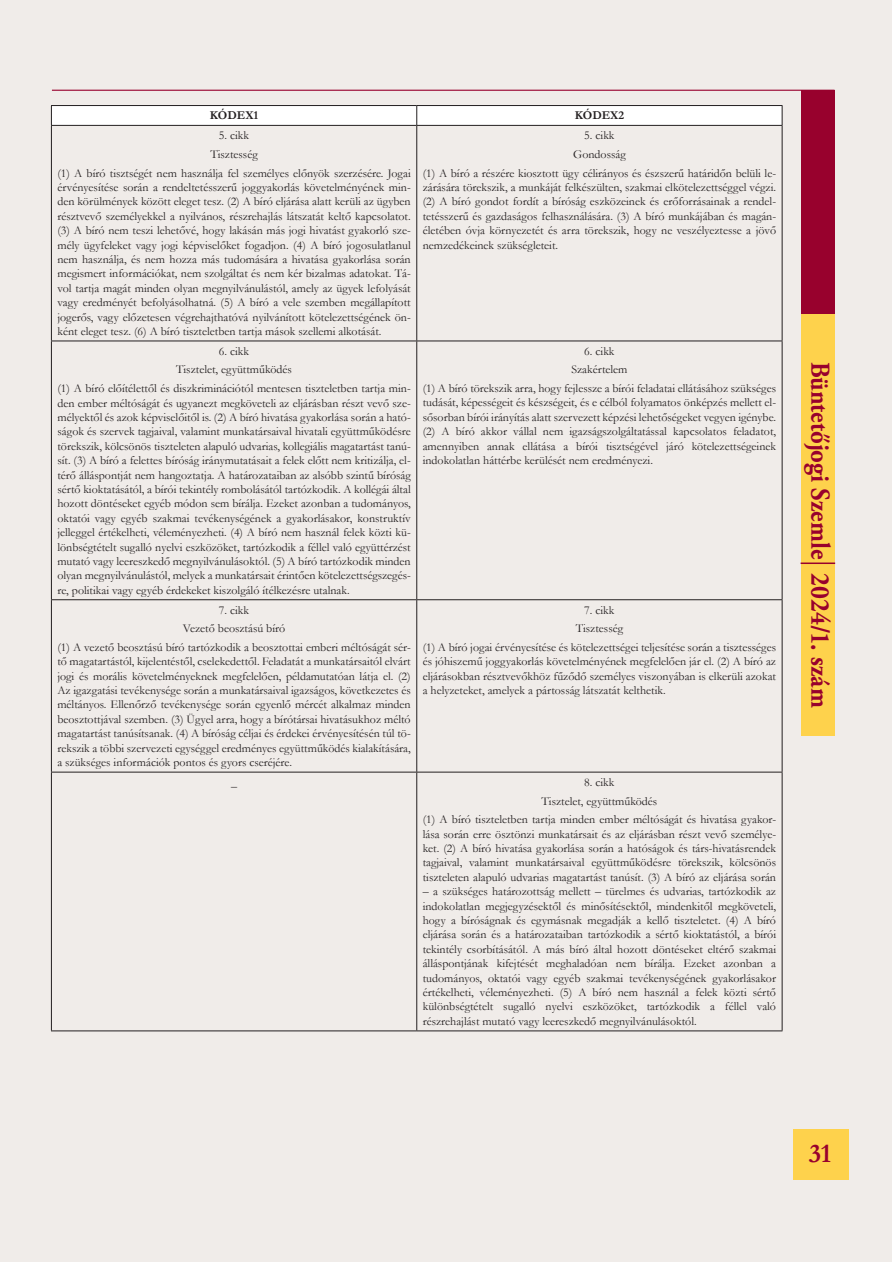
<style>
.page{position:relative;width:893px;height:1263px;background:#fff}
.page>*{position:absolute;margin:0;border:0;box-sizing:border-box;transform-origin:0 0}
.t1{font:700 27.3px "Adobe Garamond Pro";color:#98012d;scale:.91 1}
.t2{font:700 27px "Garamond";color:#98012d}
.t3{font:12px/14.4px "Garamond";color:#231f20;text-align:justify}
.t4{font:700 12px "Garamond";color:#231f20}
</style>
<div class="page">
<div style="left:0;top:1px;width:892px;height:1261px;background:#f0ece9"></div>
<div style="left:793px;top:1129px;width:56px;height:51px;background:#fed24c"></div>
<hr style="left:52px;top:90px;width:782px;height:1px;background:#98012d">
<div style="left:801px;top:312px;width:34px;height:424px;background:#fed24c"></div>
<div style="left:801px;top:91px;width:34px;height:223px;background:#98012d"></div>
<hr style="left:801px;top:562px;width:34px;height:2px;background:#98012d">
<hr style="left:51px;top:105px;width:366px;height:1px;background:#231f20">
<hr style="left:417px;top:105px;width:365px;height:1px;background:#231f20">
<svg style="left:51px;top:106px;width:732px;height:19px;background:#fcfcfc"></svg>
<hr style="left:51px;top:125px;width:366px;height:1px;background:#231f20">
<hr style="left:417px;top:125px;width:365px;height:1px;background:#231f20">
<hr style="left:51px;top:1030px;width:366px;height:1px;background:#231f20">
<hr style="left:417px;top:1030px;width:365px;height:1px;background:#231f20">
<hr style="left:51px;top:126px;width:1px;height:215px;background:#231f20">
<hr style="left:416px;top:126px;width:1px;height:215px;background:#231f20">
<hr style="left:782px;top:126px;width:1px;height:215px;background:#231f20">
<hr style="left:51px;top:341px;width:366px;height:1px;background:#231f20">
<hr style="left:51px;top:341px;width:1px;height:258px;background:#231f20">
<hr style="left:417px;top:341px;width:365px;height:1px;background:#231f20">
<hr style="left:416px;top:341px;width:1px;height:258px;background:#231f20">
<hr style="left:782px;top:341px;width:1px;height:258px;background:#231f20">
<hr style="left:51px;top:599px;width:366px;height:1px;background:#231f20">
<hr style="left:51px;top:600px;width:1px;height:172px;background:#231f20">
<hr style="left:417px;top:599px;width:365px;height:1px;background:#231f20">
<hr style="left:416px;top:600px;width:1px;height:172px;background:#231f20">
<hr style="left:782px;top:600px;width:1px;height:172px;background:#231f20">
<hr style="left:51px;top:772px;width:366px;height:1px;background:#231f20">
<hr style="left:51px;top:772px;width:1px;height:258px;background:#231f20">
<hr style="left:417px;top:772px;width:365px;height:1px;background:#231f20">
<hr style="left:416px;top:772px;width:1px;height:258px;background:#231f20">
<hr style="left:782px;top:772px;width:1px;height:258px;background:#231f20">
<p class="t4" style="left:210px;top:107px;width:50px">KÓDEX1</p>
<p class="t4" style="left:575px;top:107px;width:51px">KÓDEX2</p>
<p class="t3" style="left:57px;top:126px;width:355px;line-height:18.6px;text-align:center">5. cikk<br>Tisztesség<br>(1) A bíró tisztségét nem használja fel személyes előnyök szerzésére. Jogai</p>
<p class="t3" style="left:57px;top:180px;width:355px">érvényesítése során a rendeltetésszerű joggyakorlás követelményének min&shy;den körülmények között eleget tesz. (2) A bíró eljárása alatt kerüli az ügyben résztvevő személyekkel a nyilvános, részrehajlás látszatát keltő kapcsolatot. (3) A bíró nem teszi lehetővé, hogy lakásán más jogi hivatást gyakorló sze&shy;mély ügyfeleket vagy jogi képviselőket fogadjon. (4) A bíró jogosulatlanul nem használja, és nem hozza más tudomására a hivatása gyakorlása során megismert információkat, nem szolgáltat és nem kér bizalmas adatokat. Tá&shy;vol tartja magát minden olyan megnyilvánulástól, amely az ügyek lefolyását vagy eredményét befolyásolhatná. (5) A bíró a vele szemben megállapított jogerős, vagy előzetesen végrehajthatóvá nyilvánított kötelezettségének ön&shy;ként eleget tesz. (6) A bíró tiszteletben tartja mások szellemi alkotását.</p>
<p class="t3" style="left:423px;top:126px;width:355px;line-height:18.6px;text-align:center">5. cikk<br>Gondosság<br>(1) A bíró a részére kiosztott ügy célirányos és észszerű határidőn belüli le-</p>
<p class="t3" style="left:423px;top:180px;width:355px">zárására törekszik, a munkáját felkészülten, szakmai elkötelezettséggel végzi. (2) A bíró gondot fordít a bíróság eszközeinek és erőforrásainak a rendel&shy;tetésszerű és gazdaságos felhasználására. (3) A bíró munkájában és magán&shy;életében óvja környezetét és arra törekszik, hogy ne veszélyeztesse a jövő nemzedékeinek szükségleteit.</p>
<p class="t3" style="left:57px;top:341px;width:355px;line-height:18.6px;text-align:center">6. cikk<br>Tisztelet, együttműködés<br>(1) A bíró előítélettől és diszkriminációtól mentesen tiszteletben tartja min-</p>
<p class="t3" style="left:57px;top:395px;width:355px">den ember méltóságát és ugyanezt megköveteli az eljárásban részt vevő sze&shy;mélyektől és azok képviselőitől is. (2) A bíró hivatása gyakorlása során a ható&shy;ságok és szervek tagjaival, valamint munkatársaival hivatali együttműködésre törekszik, kölcsönös tiszteleten alapuló udvarias, kollegiális magatartást tanú&shy;sít. (3) A bíró a felettes bíróság iránymutatásait a felek előtt nem kritizálja, el&shy;térő álláspontját nem hangoztatja. A határozataiban az alsóbb szintű bíróság sértő kioktatásától, a bírói tekintély rombolásától tartózkodik. A kollégái által hozott döntéseket egyéb módon sem bírálja. Ezeket azonban a tudományos, oktatói vagy egyéb szakmai tevékenységének a gyakorlásakor, konstruktív jelleggel értékelheti, véleményezheti. (4) A bíró nem használ felek közti kü&shy;lönbségtételt sugalló nyelvi eszközöket, tartózkodik a féllel való együttérzést mutató vagy leereszkedő megnyilvánulásoktól. (5) A bíró tartózkodik minden olyan megnyilvánulástól, melyek a munkatársait érintően kötelezettségszegés&shy;re, politikai vagy egyéb érdekeket kiszolgáló ítélkezésre utalnak.</p>
<p class="t3" style="left:57px;top:600px;width:355px;line-height:18.6px;text-align:center">7. cikk<br>Vezető beosztású bíró<br>(1) A vezető beosztású bíró tartózkodik a beosztottai emberi méltóságát sér-</p>
<p class="t3" style="left:57px;top:654px;width:355px">tő magatartástól, kijelentéstől, cselekedettől. Feladatát a munkatársaitól elvárt jogi és morális követelményeknek megfelelően, példamutatóan látja el. (2)<br>Az igazgatási tevékenysége során a munkatársaival igazságos, következetes és méltányos. Ellenőrző tevékenysége során egyenlő mércét alkalmaz minden beosztottjával szemben. (3) Ügyel arra, hogy a bírótársai hivatásukhoz méltó magatartást tanúsítsanak. (4) A bíróság céljai és érdekei érvényesítésén túl tö&shy;rekszik a többi szervezeti egységgel eredményes együttműködés kialakítására, a szükséges információk pontos és gyors cseréjére.</p>
<p class="t3" style="left:423px;top:341px;width:355px;line-height:18.6px;text-align:center">6. cikk<br>Szakértelem<br>(1) A bíró törekszik arra, hogy fejlessze a bírói feladatai ellátásához szükséges</p>
<p class="t3" style="left:423px;top:395px;width:355px">tudását, képességeit és készségeit, és e célból folyamatos önképzés mellett el&shy;sősorban bírói irányítás alatt szervezett képzési lehetőségeket vegyen igénybe. (2) A bíró akkor vállal nem igazságszolgáltatással kapcsolatos feladatot, amennyiben annak ellátása a bírói tisztségével járó kötelezettségeinek indokolatlan háttérbe kerülését nem eredményezi.</p>
<p class="t3" style="left:423px;top:600px;width:355px;line-height:18.6px;text-align:center">7. cikk<br>Tisztesség<br>(1) A bíró jogai érvényesítése és kötelezettségei teljesítése során a tisztességes</p>
<p class="t3" style="left:423px;top:654px;width:355px">és jóhiszemű joggyakorlás követelményének megfelelően jár el. (2) A bíró az eljárásokban résztvevőkhöz fűződő személyes viszonyában is elkerüli azokat a helyzeteket, amelyek a pártosság látszatát kelthetik.</p>
<p class="t3" style="left:231px;top:775px;width:7px">_</p>
<p class="t3" style="left:423px;top:772px;width:355px;line-height:18.6px;text-align:center">8. cikk<br>Tisztelet, együttműködés<br>(1) A bíró tiszteletben tartja minden ember méltóságát és hivatása gyakor-</p>
<p class="t3" style="left:423px;top:826px;width:355px">lása során erre ösztönzi munkatársait és az eljárásban részt vevő személye&shy;ket. (2) A bíró hivatása gyakorlása során a hatóságok és társ-hivatásrendek tagjaival, valamint munkatársaival együttműködésre törekszik, kölcsönös tiszteleten alapuló udvarias magatartást tanúsít. (3) A bíró az eljárása során</p>
<p class="t3" style="left:423px;top:884px;width:355px">– a szükséges határozottság mellett – türelmes és udvarias, tartózkodik az indokolatlan megjegyzésektől és minősítésektől, mindenkitől megköveteli, hogy a bíróságnak és egymásnak megadják a kellő tiszteletet. (4) A bíró eljárása során és a határozataiban tartózkodik a sértő kioktatástól, a bírói tekintély csorbításától. A más bíró által hozott döntéseket eltérő szakmai álláspontjának kifejtését meghaladóan nem bírálja. Ezeket azonban a tudományos, oktatói vagy egyéb szakmai tevékenységének gyakorlásakor értékelheti, véleményezheti. (5) A bíró nem használ a felek közti sértő különbségtételt sugalló nyelvi eszközöket, tartózkodik a féllel való részrehajlást mutató vagy leereszkedő megnyilvánulásoktól.</p>
<h1 class="t1" style="left:836px;top:362px;width:382px;rotate:90deg">Büntetőjogi Szemle 2024/1. szám</h1>
<h2 class="t2" style="left:809px;top:1135px;width:24px">31</h2>
</div>
